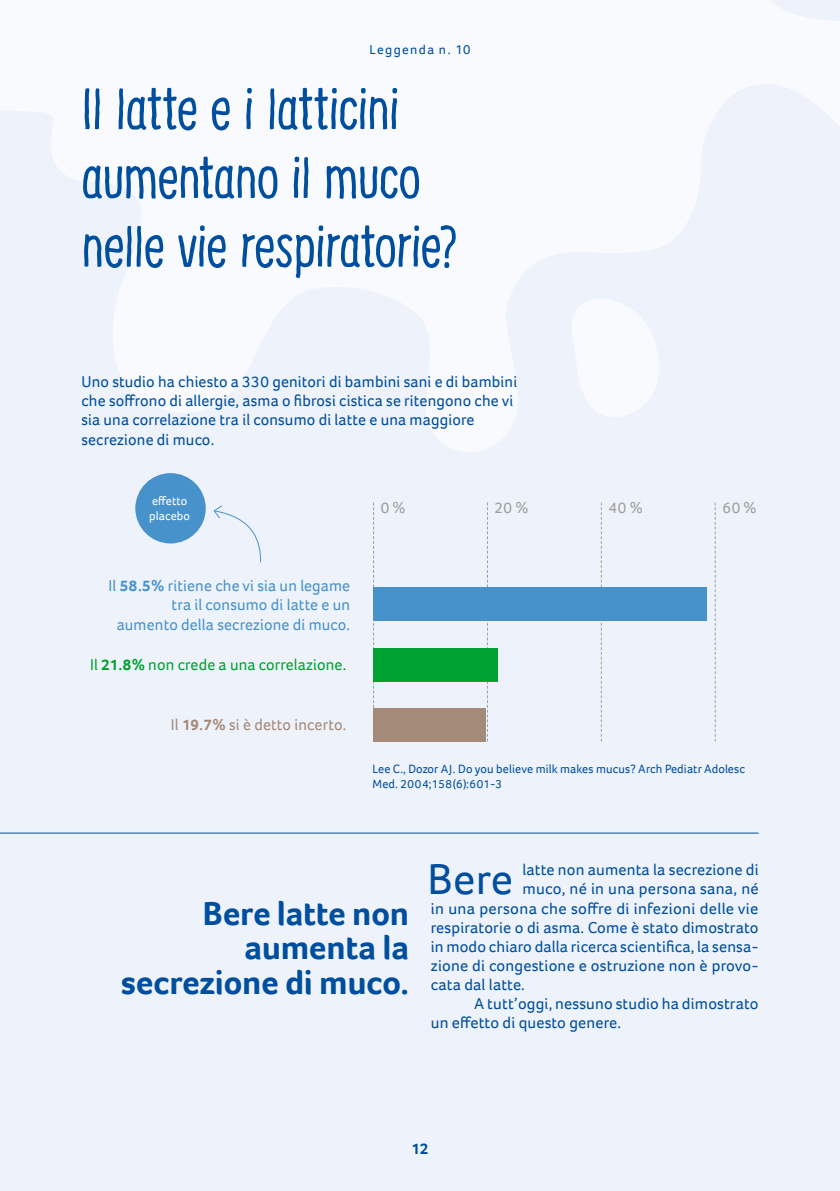
<style>
.page{position:relative;width:840px;height:1191px;background:#fff}
.page>*{position:absolute;margin:0;border:0;box-sizing:border-box;transform-origin:0 0}
.t1{font:condensed 57.2px/68.8px "Supernettcn";letter-spacing:-.02em;color:#004e9e}
.t2{font:44.6px "Foco";color:#004e9e}
.t3{font:700 34.4px/34.4px "Foco";letter-spacing:-.01em;color:#004e9e;text-align:right}
.t4{font:16.2px/19.4px "Foco";letter-spacing:.01em;color:#004e9e}
.t5{font:16.2px/19.4px "Foco";letter-spacing:.01em;color:#4892cc;text-align:right}
.t6{font:16.2px "Foco";letter-spacing:.01em;color:#00a231}
.t7{font:16.2px "Foco";letter-spacing:.01em;color:#a48a78}
.t8{font:15.6px "Foco";color:#9d9e9e}
.t9{font:700 15.6px "Foco";color:#004e9e}
.t10{font:13.4px "Foco";letter-spacing:.1em;color:#004e9e}
.t11{font:12.4px "Foco";letter-spacing:.01em;color:#004e9e}
.t12{font:12.4px/14.8px "Foco";letter-spacing:.01em;color:#fff}
.t13{font:12px "Foco";letter-spacing:.045em;color:#004e9e}
.s1{font-size:15.6px}
.s2{font-weight:700;font-size:15.6px}
.s3{font-weight:700}
.s4{font-size:16.2px}
.s5{font-size:12.2px}
.s6{font-size:12.4px}
</style>
<div class="page">
<div style="left:0;top:0;width:839px;height:1191px;background:#eef3fb"></div>
<svg style="left:373px;top:502px;width:1px;height:206px"></svg>
<svg style="left:600px;top:503px;width:1px;height:238px"></svg>
<svg style="left:714px;top:502px;width:1px;height:239px"></svg>
<svg style="left:213px;top:505px;width:48px;height:58px"></svg>
<div style="left:135px;top:473px;width:71px;height:70px;background:#4892cc;border-radius:50%"></div>
<div style="left:372px;top:708px;width:113px;height:33px;background:#a48a78"></div>
<div style="left:372px;top:647px;width:125px;height:34px;background:#00a231"></div>
<div style="left:372px;top:587px;width:333px;height:34px;background:#4892cc"></div>
<hr style="left:0;top:832px;width:758px;height:1px;background:#004e9e">
<p class="t10" style="left:369px;top:41px;width:103px">Leggenda n. 10</p>
<p class="t1" style="left:81px;top:73px;width:378px">Il latte e i latticini aumentano il muco nelle vie respiratorie?</p>
<p class="t4" style="left:81px;top:371px;width:437px">Uno studio ha chiesto a <span class="s1">330</span> genitori di bambini sani e di bambini che soffrono di allergie, asma o fibrosi cistica se ritengono che vi sia una correlazione tra il consumo di latte e una maggiore secrezione di muco.</p>
<p class="t12" style="left:149px;top:493px;width:42px">effetto placebo</p>
<p class="t5" style="left:108px;top:575px;width:243px">Il <span class="s2">58</span><span class="s3">.</span><span class="s2">5</span><span class="s3">%</span> ritiene che vi sia un legame tra il consumo di latte e un aumento della secrezione di muco.</p>
<p class="t6" style="left:90px;top:654px;width:257px">Il <span class="s2">21</span><span class="s3">.</span><span class="s2">8</span><span class="s3">%</span> non crede a una correlazione.</p>
<p class="t7" style="left:171px;top:714px;width:177px">Il <span class="s2">19</span><span class="s3">.</span><span class="s2">7</span><span class="s3">%</span> si è detto incerto.</p>
<p class="t8" style="left:380px;top:497px;width:26px">0 <span class="s4">%</span></p>
<p class="t8" style="left:494px;top:497px;width:35px">20 <span class="s4">%</span></p>
<p class="t8" style="left:608px;top:497px;width:36px">40 <span class="s4">%</span></p>
<p class="t8" style="left:722px;top:497px;width:36px">60 <span class="s4">%</span></p>
<p class="t11" style="left:372px;top:760px;width:374px">Lee C., Dozor <span class="s5">AJ</span>. Do you believe milk makes mucus? Arch Pediatr Adolesc</p>
<p class="t13" style="left:372px;top:775px;width:131px"><span class="s6">Med.</span> 2004<span class="s6">;</span>158<span class="s6">(</span>6<span class="s6">):</span>601<span class="s6">-</span>3</p>
<p class="t3" style="left:121px;top:895px;width:289px">Bere latte non aumenta la secrezione di muco.</p>
<p class="t2" style="left:427px;top:850px;width:87px">Bere</p>
<p class="t4" style="left:522px;top:860px;width:237px">latte non aumenta la secrezione di</p>
<p class="t4" style="left:522px;top:879px;width:238px">muco, né in una persona sana, né</p>
<p class="t4" style="left:430px;top:898px;width:329px">in una persona che soffre di infezioni delle vie</p>
<p class="t4" style="left:430px;top:917px;width:329px">respiratorie o di asma. Come è stato dimostrato</p>
<p class="t4" style="left:430px;top:936px;width:329px">in modo chiaro dalla ricerca scientifica, la sensa-</p>
<p class="t4" style="left:430px;top:955px;width:329px">zione di congestione e ostruzione non è provo-</p>
<p class="t4" style="left:430px;top:974px;width:96px">cata dal latte.</p>
<p class="t4" style="left:474px;top:993px;width:286px">A tutt’oggi, nessuno studio ha dimostrato</p>
<p class="t4" style="left:430px;top:1012px;width:191px">un effetto di questo genere.</p>
<p class="t9" style="left:411px;top:1138px;width:18px">12</p>
</div>
